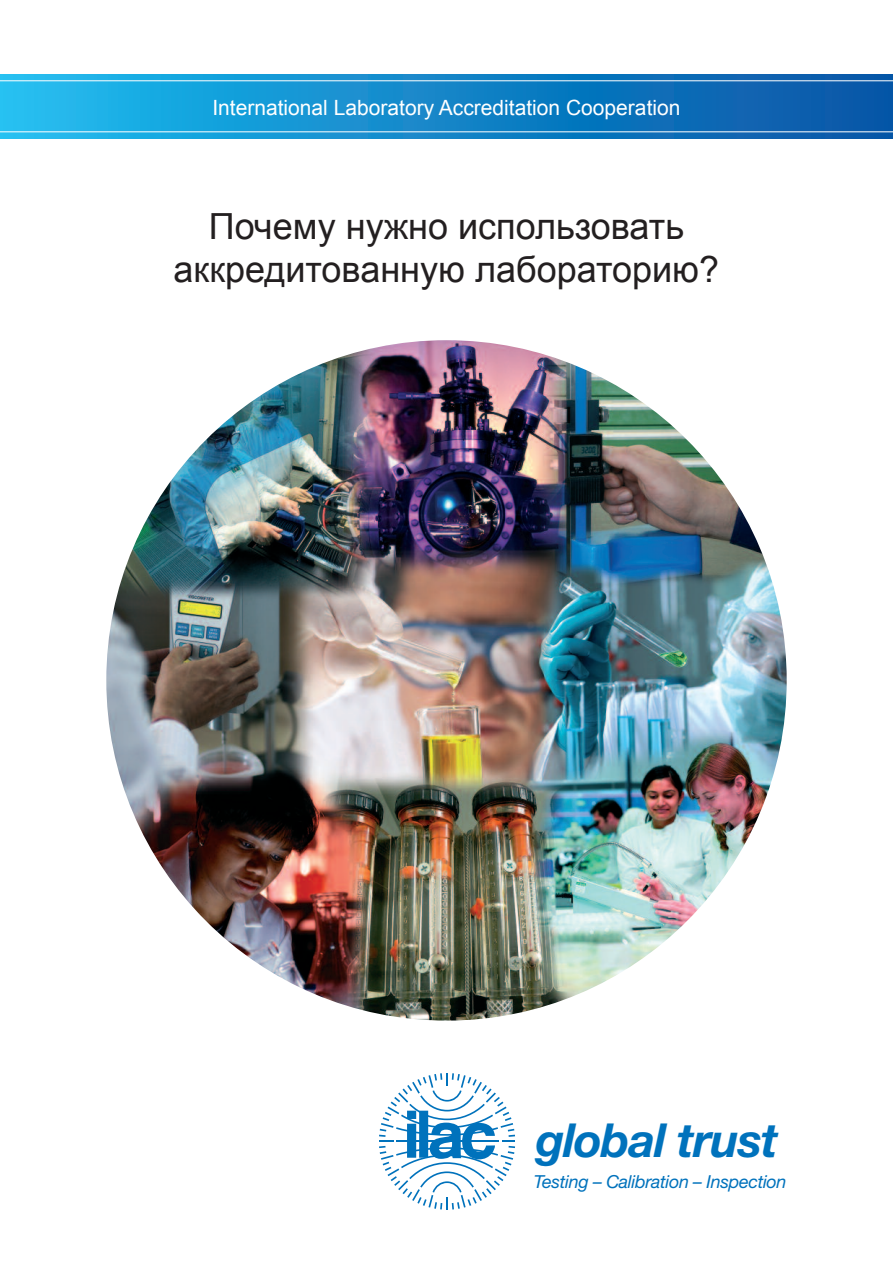
<style>
.page{position:relative;width:893px;height:1263px;background:#fff}
.page>*{position:absolute;margin:0;border:0;box-sizing:border-box;transform-origin:0 0}
.t1{font:italic 700 46.95px "Helvetica Neue";letter-spacing:-.025em;color:#0072bc}
.t2{font:36px/43.2px "Arial";color:#231f20;text-align:center}
.t3{font:21px "Arial";color:#fff}
.t4{font:italic 18px "Helvetica Neue";letter-spacing:-.02em;color:#0072bc}
</style>
<div class="page">
<img style="left:106px;top:340px;width:681px;height:680px;border-radius:50%">
<svg style="left:379px;top:1073px;width:136px;height:137px"></svg>
<svg style="left:0;top:74px;width:893px;height:64px;background:#1488ca"></svg>
<hr style="left:0;top:80px;width:893px;height:1px;background:#fff">
<hr style="left:0;top:131px;width:893px;height:1px;background:#fff">
<p class="t3" style="left:212px;top:96px;width:470px">International Laboratory Accreditation Cooperation</p>
<p class="t2" style="left:174px;top:205px;width:547px">Почему нужно использовать аккредитованную лабораторию?</p>
<h1 class="t1" style="left:536px;top:1124px;width:244px">global trust</h1>
<p class="t4" style="left:534px;top:1175px;width:254px">Testing – Calibration – Inspection</p>
</div>
